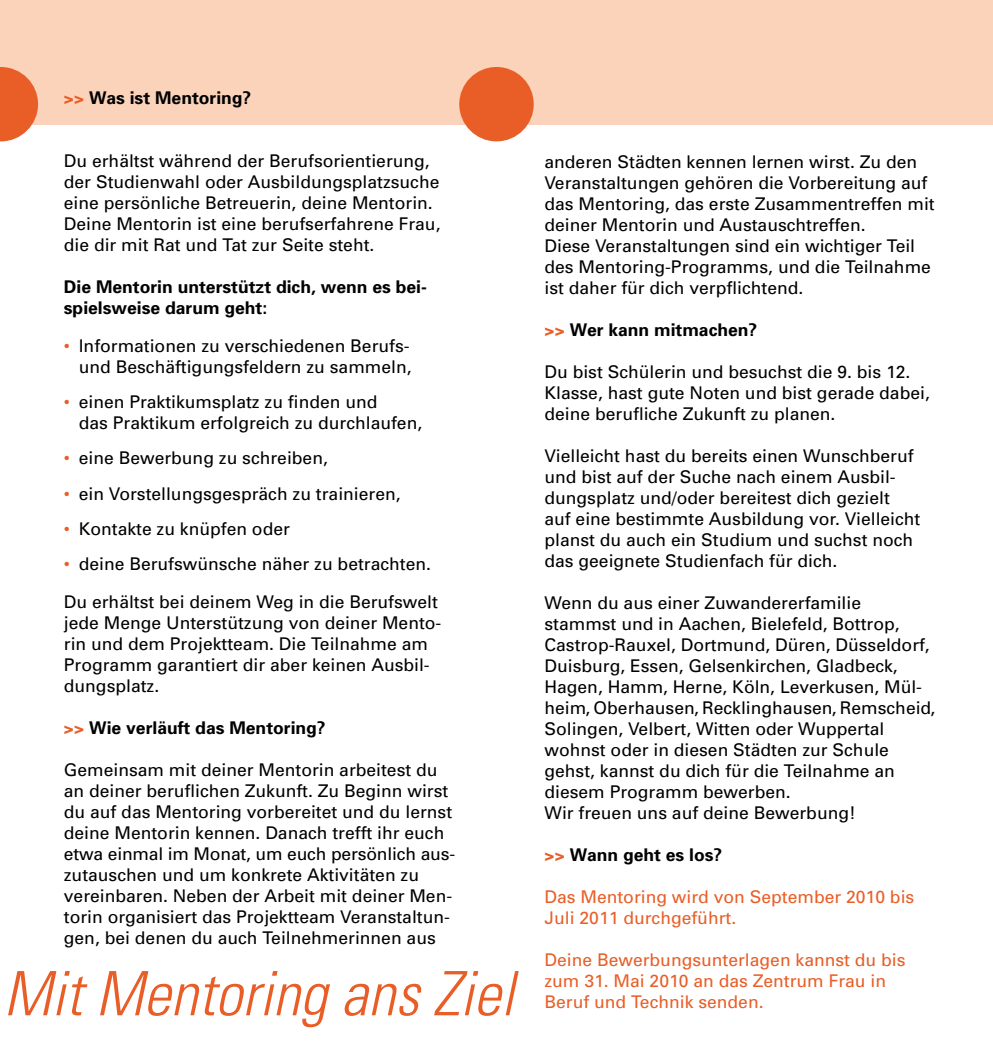
<style>
.page{position:relative;width:993px;height:1042px;background:#fff}
.page>*{position:absolute;margin:0;border:0;box-sizing:border-box;transform-origin:0 0}
.t1{font:italic 300 condensed 61.25px "Univers";color:#e95e27}
.t2{font:17.5px/21px "Univers";color:#000}
.t3{font:17.5px/21px "Univers";color:#e95e27}
.t4{font:700 17.5px/21px "Univers";color:#000}
.s1{color:#e95e27}
</style>
<div class="page">
<div style="left:0;top:0;width:992px;height:124px;background:#fbd3ba"></div>
<div style="left:459px;top:67px;width:74px;height:74px;background:#e95e27;border-radius:50%"></div>
<svg style="left:0;top:67px;width:38px;height:74px"></svg>
<p class="t4" style="left:64px;top:87px;width:189px"><span class="s1">&gt;&gt;</span> Was ist Mentoring?</p>
<p class="t2" style="left:64px;top:150px;width:378px">Du erhältst während der Berufsorientierung, der Studienwahl oder Ausbildungsplatzsuche eine persönliche Betreuerin, deine Mentorin.<br>Deine Mentorin ist eine berufserfahrene Frau, die dir mit Rat und Tat zur Seite steht.</p>
<p class="t4" style="left:64px;top:276px;width:364px">Die Mentorin unterstützt dich, wenn es bei&shy;spielsweise darum geht:</p>
<p class="t2" style="left:64px;top:335px;width:349px;text-align:right"><span class="s1">•</span> Informationen zu verschiedenen Berufs&shy;und Beschäftigungsfeldern zu sammeln,</p>
<p class="t2" style="left:79px;top:391px;width:345px;text-indent:-15px"><span class="s1">•</span> einen Praktikumsplatz zu finden und<br>das Praktikum erfolgreich zu durchlaufen,</p>
<p class="t2" style="left:64px;top:447px;width:265px"><span class="s1">•</span> eine Bewerbung zu schreiben,</p>
<p class="t2" style="left:64px;top:482px;width:338px"><span class="s1">•</span> ein Vorstellungsgespräch zu trainieren,</p>
<p class="t2" style="left:64px;top:517px;width:227px"><span class="s1">•</span> Kontakte zu knüpfen oder</p>
<p class="t2" style="left:64px;top:552px;width:368px"><span class="s1">•</span> deine Berufswünsche näher zu betrachten.</p>
<p class="t2" style="left:64px;top:591px;width:379px">Du erhältst bei deinem Weg in die Berufswelt jede Menge Unterstützung von deiner Mento&shy;rin und dem Projektteam. Die Teilnahme am Programm garantiert dir aber keinen Ausbil&shy;dungsplatz.</p>
<p class="t4" style="left:64px;top:717px;width:263px"><span class="s1">&gt;&gt;</span> Wie verläuft das Mentoring?</p>
<p class="t2" style="left:64px;top:759px;width:392px">Gemeinsam mit deiner Mentorin arbeitest du an deiner beruflichen Zukunft. Zu Beginn wirst du auf das Mentoring vorbereitet und du lernst deine Mentorin kennen. Danach trefft ihr euch etwa einmal im Monat, um euch persönlich aus&shy;zutauschen und um konkrete Aktivitäten zu vereinbaren. Neben der Arbeit mit deiner Men&shy;torin organisiert das Projektteam Veranstaltun&shy;gen, bei denen du auch Teilnehmerinnen aus</p>
<h1 class="t1" style="left:4px;top:957px;width:512px">Mit Mentoring ans Ziel</h1>
<p class="t2" style="left:544px;top:151px;width:391px">anderen Städten kennen lernen wirst. Zu den Veranstaltungen gehören die Vorbereitung auf das Mentoring, das erste Zusammentreffen mit deiner Mentorin und Austauschtreffen.<br>Diese Veranstaltungen sind ein wichtiger Teil des Mentoring-Programms, und die Teilnahme ist daher für dich verpflichtend.</p>
<p class="t4" style="left:544px;top:319px;width:214px"><span class="s1">&gt;&gt;</span> Wer kann mitmachen?</p>
<p class="t2" style="left:544px;top:361px;width:387px">Du bist Schülerin und besuchst die 9. bis 12.<br>Klasse, hast gute Noten und bist gerade dabei, deine berufliche Zukunft zu planen.</p>
<p class="t2" style="left:544px;top:445px;width:377px">Vielleicht hast du bereits einen Wunschberuf und bist auf der Suche nach einem Ausbil&shy;dungsplatz und/oder bereitest dich gezielt auf eine bestimmte Ausbildung vor. Vielleicht planst du auch ein Studium und suchst noch das geeignete Studienfach für dich.</p>
<p class="t2" style="left:544px;top:592px;width:392px">Wenn du aus einer Zuwandererfamilie stammst und in Aachen, Bielefeld, Bottrop, Castrop-Rauxel, Dortmund, Düren, Düsseldorf, Duisburg, Essen, Gelsenkirchen, Gladbeck, Hagen, Hamm, Herne, Köln, Leverkusen, Mül&shy;heim, Oberhausen, Recklinghausen, Remscheid, Solingen, Velbert, Witten oder Wuppertal wohnst oder in diesen Städten zur Schule gehst, kannst du dich für die Teilnahme an diesem Programm bewerben.<br>Wir freuen uns auf deine Bewerbung!</p>
<p class="t4" style="left:544px;top:844px;width:179px"><span class="s1">&gt;&gt;</span> Wann geht es los?</p>
<p class="t3" style="left:544px;top:886px;width:371px">Das Mentoring wird von September 2010 bis<br>Juli 2011 durchgeführt.</p>
<p class="t3" style="left:544px;top:949px;width:362px">Deine Bewerbungsunterlagen kannst du bis zum 31. Mai 2010 an das Zentrum Frau in</p>
<p class="t3" style="left:544px;top:991px;width:220px">Beruf und Technik senden.</p>
</div>
